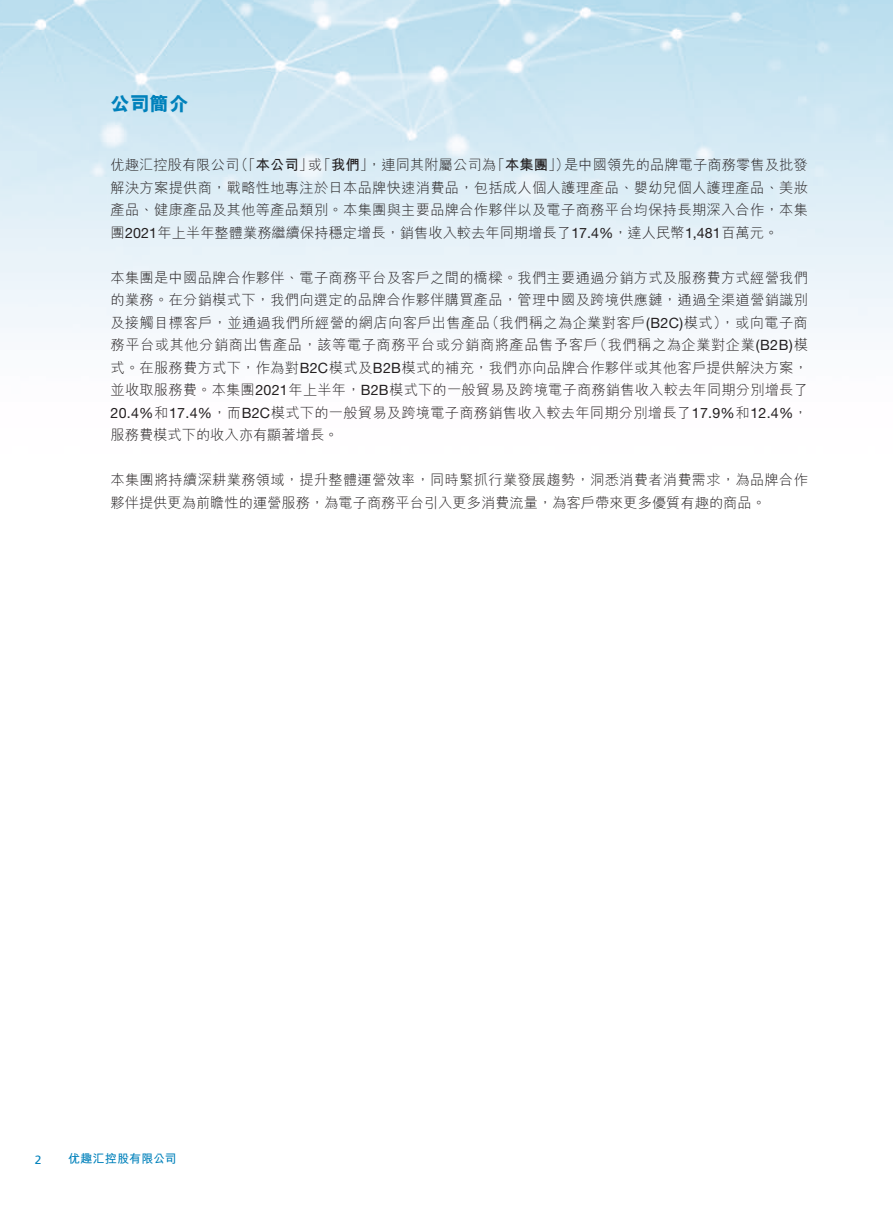
<style>
.page{position:relative;width:893px;height:1212px;background:#fff}
.page>*{position:absolute;margin:0;border:0;box-sizing:border-box;transform-origin:0 0}
.t1{font:800 19.5px "M Hei HK";color:#0081bb}
.t2{font:300 14.25px/22.5px "M Hei HK";color:#231f20;text-align:justify}
.t3{font:700 12px "M Hei HKS";letter-spacing:.015em;color:#0081bb}
.t4{font:12px "Frutiger LT Std";color:#0081bb}
.s1{font-family:"M Hei HKS"}
.s2{font-weight:700}
.s3{font-family:"Helvetica Neue LT Std";font-weight:400}
</style>
<div class="page">
<img style="left:0;top:0;width:893px;height:333px">
<h1 class="t1" style="left:111px;top:91px;width:79px">公司簡介</h1>
<p class="t2" style="left:111px;top:153px;width:699px"><span class="s1">優趣匯控股有限公司</span>（「<span class="s2">本公司</span>」或「<span class="s2">我們</span>」，連同其附屬公司為「<span class="s2">本集團</span>」）是中國領先的品牌電子商務零售及批發解決方案提供商，戰略性地專注於日本品牌快速消費品，包括成人個人護理產品、嬰幼兒個人護理產品、美妝產品、健康產品及其他等產品類別。本集團與主要品牌合作夥伴以及電子商務平台均保持長期深入合作，本集團<span class="s3">2021</span>年上半年整體業務繼續保持穩定增長，銷售收入較去年同期增長了<span class="s3">17.4%</span>，達人民幣<span class="s3">1,481</span>百萬元。</p>
<p class="t2" style="left:111px;top:266px;width:699px">本集團是中國品牌合作夥伴、電子商務平台及客戶之間的橋樑。我們主要通過分銷方式及服務費方式經營我們的業務。在分銷模式下，我們向選定的品牌合作夥伴購買產品，管理中國及跨境供應鏈，通過全渠道營銷識別及接觸目標客戶，並通過我們所經營的網店向客戶出售產品（我們稱之為企業對客戶<span class="s3">(B2C)</span>模式），或向電子商務平台或其他分銷商出售產品，該等電子商務平台或分銷商將產品售予客戶（我們稱之為企業對企業<span class="s3">(B2B)</span>模式。在服務費方式下，作為對<span class="s3">B2C</span>模式及<span class="s3">B2B</span>模式的補充，我們亦向品牌合作夥伴或其他客戶提供解決方案，並收取服務費。本集團<span class="s3">2021</span>年上半年，<span class="s3">B2B</span>模式下的一般貿易及跨境電子商務銷售收入較去年同期分別增長了<span class="s3">20.4%</span>和<span class="s3">17.4%</span>，而<span class="s3">B2C</span>模式下的一般貿易及跨境電子商務銷售收入較去年同期分別增長了<span class="s3">17.9%</span>和<span class="s3">12.4%</span>，服務費模式下的收入亦有顯著增長。</p>
<p class="t2" style="left:111px;top:468px;width:699px">本集團將持續深耕業務領域，提升整體運營效率，同時緊抓行業發展趨勢，洞悉消費者消費需求，為品牌合作夥伴提供更為前瞻性的運營服務，為電子商務平台引入更多消費流量，為客戶帶來更多優質有趣的商品。</p>
<p class="t4" style="left:35px;top:1153px;width:8px">2</p>
<p class="t3" style="left:68px;top:1150px;width:110px">優趣匯控股有限公司</p>
</div>
